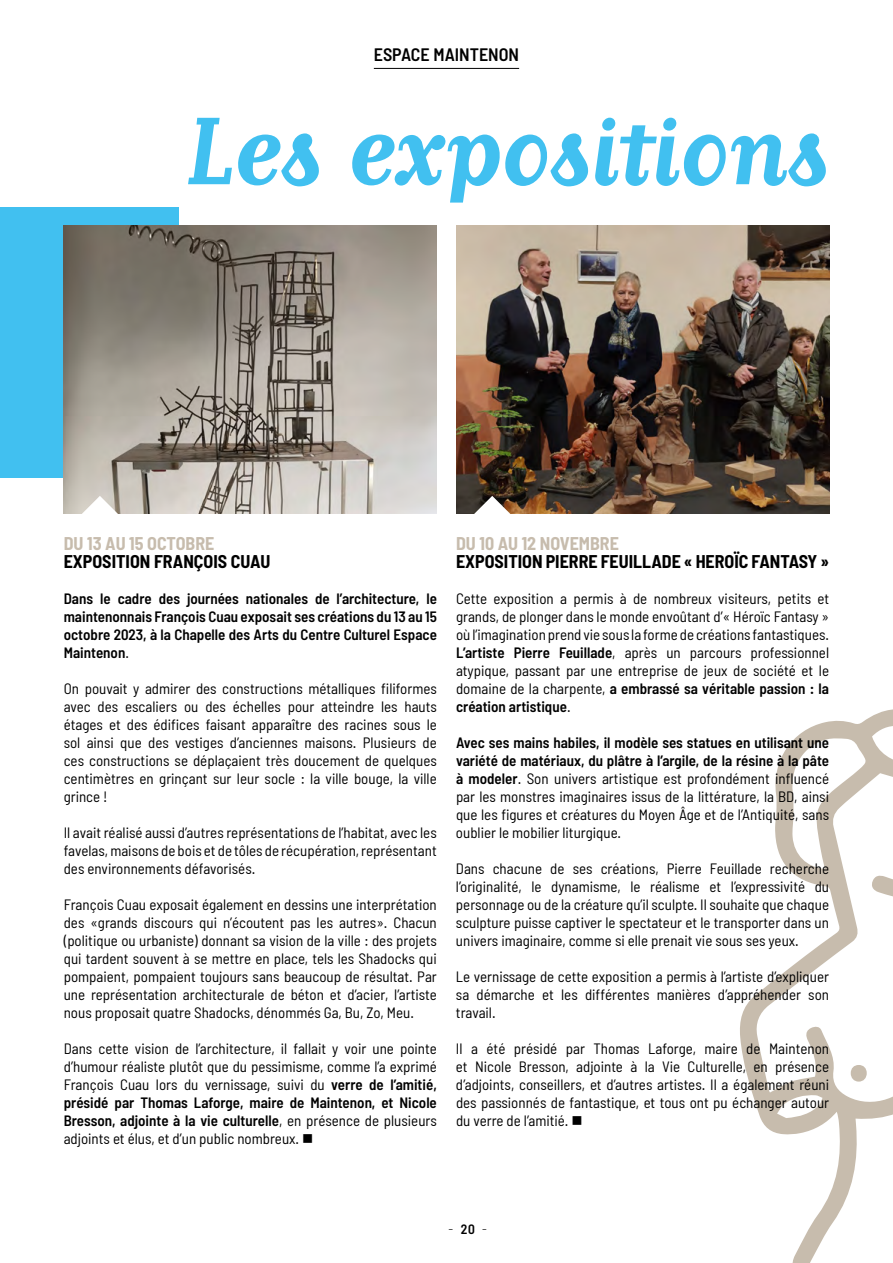
<style>
.page{position:relative;width:893px;height:1263px;background:#fff}
.page>*{position:absolute;margin:0;border:0;box-sizing:border-box;transform-origin:0 0}
.t1{font:700 135px "Matrix Script";letter-spacing:-.01em;color:#41c0f0}
.t2{font:700 semi-condensed 18px "Barlow";color:#000}
.t3{font:700 semi-condensed 18px "Barlow";color:#c7bcad}
.t4{font:600 semi-condensed 18px "Barlow";color:#000}
.t5{font:semi-condensed 15px/18px "Barlow";color:#000;text-align:justify}
.t6{font:600 semi-condensed 15px/18px "Barlow";color:#000;text-align:justify}
.t7{font:300 semi-condensed 13.5px "Barlow";color:#000}
.s1{font-weight:400}
.s2{font-weight:600}
</style>
<div class="page">
<svg style="left:740px;top:709px;width:153px;height:554px"></svg>
<div style="left:851px;top:1065px;width:16px;height:17px;background:#c7bcad;border-radius:50%"></div>
<div style="left:0;top:208px;width:179px;height:270px;background:#41c0f0"></div>
<hr style="left:374px;top:68px;width:145px;height:1px;background:#000">
<img style="left:64px;top:226px;width:373px;height:288px">
<img style="left:456px;top:226px;width:373px;height:288px">
<svg style="left:82px;top:496px;width:36px;height:18px"></svg>
<svg style="left:474px;top:496px;width:36px;height:18px"></svg>
<p class="t4" style="left:374px;top:43px;width:147px">ESPACE MAINTENON</p>
<h1 class="t1" style="left:186px;top:95px;width:645px">Les expositions</h1>
<p class="t3" style="left:64px;top:532px;width:152px">DU 13 AU 15 OCTOBRE</p>
<p class="t2" style="left:64px;top:550px;width:208px">EXPOSITION FRANÇOIS CUAU</p>
<p class="t6" style="left:64px;top:589px;width:375px">Dans le cadre des journées nationales de l’architecture, le maintenonnais François Cuau exposait ses créations du 13 au 15 octobre 2023, à la Chapelle des Arts du Centre Culturel Espace Maintenon<span class="s1">.</span></p>
<p class="t5" style="left:64px;top:679px;width:375px">On pouvait y admirer des constructions métalliques filiformes avec des escaliers ou des échelles pour atteindre les hauts étages et des édifices faisant apparaître des racines sous le sol ainsi que des vestiges d’anciennes maisons. Plusieurs de ces constructions se déplaçaient très doucement de quelques centimètres en grinçant sur leur socle : la ville bouge, la ville grince !</p>
<p class="t5" style="left:64px;top:823px;width:375px">Il avait réalisé aussi d’autres représentations de l’habitat, avec les favelas, maisons de bois et de tôles de récupération, représentant des environnements défavorisés.</p>
<p class="t5" style="left:64px;top:895px;width:375px">François Cuau exposait également en dessins une interprétation des «grands discours qui n’écoutent pas les autres». Chacun (politique ou urbaniste) donnant sa vision de la ville : des projets qui tardent souvent à se mettre en place, tels les Shadocks qui pompaient, pompaient toujours sans beaucoup de résultat. Par une représentation architecturale de béton et d’acier, l’artiste nous proposait quatre Shadocks, dénommés Ga, Bu, Zo, Meu.</p>
<p class="t5" style="left:64px;top:1039px;width:375px">Dans cette vision de l’architecture, il fallait y voir une pointe d’humour réaliste plutôt que du pessimisme, comme l’a exprimé François Cuau lors du vernissage, suivi du <span class="s2">verre de l’amitié, présidé par Thomas Laforge, maire de Maintenon, et Nicole Bresson, adjointe à la vie culturelle</span>, en présence de plusieurs adjoints et élus, et d’un public nombreux. ■</p>
<p class="t3" style="left:456px;top:532px;width:164px">DU 10 AU 12 NOVEMBRE</p>
<p class="t2" style="left:456px;top:550px;width:375px">EXPOSITION PIERRE FEUILLADE « HEROÏC FANTASY »</p>
<p class="t5" style="left:456px;top:589px;width:375px">Cette exposition a permis à de nombreux visiteurs, petits et grands, de plonger dans le monde envoûtant d’« Héroïc Fantasy » où l’imagination prend vie sous la forme de créations fantastiques.<br><span class="s2">L’artiste Pierre Feuillade</span>, après un parcours professionnel atypique, passant par une entreprise de jeux de société et le domaine de la charpente, <span class="s2">a embrassé sa véritable passion : la création artistique</span>.</p>
<p class="t5" style="left:456px;top:733px;width:375px"><span class="s2">Avec ses mains habiles, il modèle ses statues en utilisant une variété de matériaux, du plâtre à l’argile, de la résine à la pâte à modeler</span>. Son univers artistique est profondément influencé par les monstres imaginaires issus de la littérature, la BD, ainsi que les figures et créatures du Moyen Âge et de l’Antiquité, sans oublier le mobilier liturgique.</p>
<p class="t5" style="left:456px;top:859px;width:375px">Dans chacune de ses créations, Pierre Feuillade recherche l’originalité, le dynamisme, le réalisme et l’expressivité du personnage ou de la créature qu’il sculpte. Il souhaite que chaque sculpture puisse captiver le spectateur et le transporter dans un univers imaginaire, comme si elle prenait vie sous ses yeux.</p>
<p class="t5" style="left:456px;top:967px;width:375px">Le vernissage de cette exposition a permis à l’artiste d’expliquer sa démarche et les différentes manières d’appréhender son travail.</p>
<p class="t5" style="left:456px;top:1039px;width:375px">Il a été présidé par Thomas Laforge, maire de Maintenon et Nicole Bresson, adjointe à la Vie Culturelle, en présence d’adjoints, conseillers, et d’autres artistes. Il a également réuni des passionnés de fantastique, et tous ont pu échanger autour du verre de l’amitié. ■</p>
<p class="t7" style="left:449px;top:1221px;width:40px">- <span class="s2">20</span> -</p>
</div>
